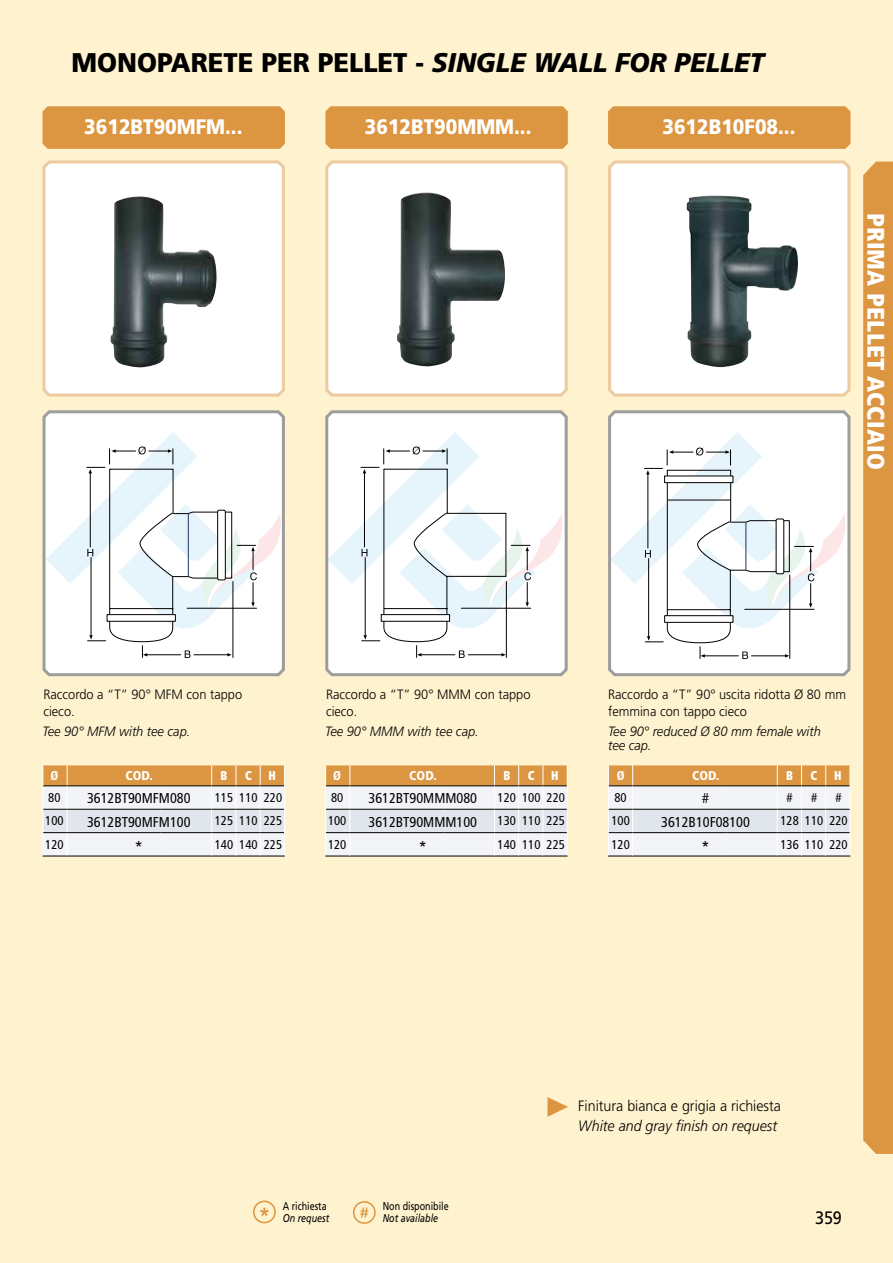
<style>
.page{position:relative;width:893px;height:1263px;background:#fff2ce}
.page>*{position:absolute;margin:0;border:0;box-sizing:border-box;transform-origin:0 0}
.t1{font:900 27px "Frutiger";color:#000;scale:.95 1}
.t2{font:900 condensed 24px "Frutiger";letter-spacing:.01em;color:#fff}
.t3{font:900 21px "Frutiger";color:#fff;scale:.9 1}
.t4{font:18px "Frutiger";color:#000;scale:.9 1}
.t5{font:condensed 17.25px "Frutiger";color:#000}
.t6{font:300 15px "Frutiger";color:#000;scale:.95 1}
.t7{font:italic 300 15px "Frutiger";color:#000;scale:.95 1}
.t8{font:condensed 14.25px/23.4px "Frutiger";color:#000}
.t9{font:300 13.5px/16.2px "Frutiger";color:#000;scale:.95 1}
.t10{font:italic 300 13.5px/14.2px "Frutiger";color:#000;scale:.95 1}
.t11{font:condensed 12.75px/23.4px "Frutiger";color:#000;text-align:justify}
.t12{font:900 condensed 12.75px "Frutiger";color:#fff}
.t13{font:900 condensed 12.75px "Frutiger";color:#fff;scale:.9 1}
.t14{font:900 condensed 12.75px "Frutiger";color:#fff;scale:.9 1}
.t15{font:11.25px "Frutiger";color:#000;scale:.8 1}
.t16{font:italic 11.25px "Frutiger";color:#000;scale:.8 1}
.s1{font-style:italic}
</style>
<div class="page">
<svg style="left:42px;top:410px;width:243px;height:267px;background:#e7e6e4"></svg>
<svg style="left:325px;top:410px;width:243px;height:267px;background:#e7e7e5"></svg>
<svg style="left:608px;top:410px;width:243px;height:267px;background:#e7e6e4"></svg>
<svg style="left:42px;top:160px;width:243px;height:237px;background:#fdfbf7"></svg>
<svg style="left:325px;top:160px;width:243px;height:237px;background:#fdfaf6"></svg>
<svg style="left:608px;top:160px;width:243px;height:237px;background:#fdfaf7"></svg>
<div style="left:863px;top:162px;width:30px;height:992px;background:#dc9540"></div>
<img style="left:687px;top:196px;width:111px;height:171px">
<img style="left:111px;top:196px;width:106px;height:172px">
<svg style="left:46px;top:432px;width:237px;height:226px;background:#f1f4f5"></svg>
<div style="left:107px;top:615px;width:68px;height:6px;background:#fff"></div>
<div style="left:107px;top:614px;width:69px;height:8px;border:1px solid #000"></div>
<div style="left:218px;top:510px;width:7px;height:70px;background:#fff"></div>
<div style="left:217px;top:510px;width:9px;height:70px;border:1px solid #000"></div>
<img style="left:397px;top:192px;width:108px;height:175px">
<svg style="left:608px;top:765px;width:243px;height:92px;background:#dfd2c2"></svg>
<svg style="left:43px;top:765px;width:242px;height:92px;background:#dfd2c2"></svg>
<svg style="left:325px;top:765px;width:243px;height:92px;background:#dfd2c2"></svg>
<svg style="left:327px;top:432px;width:238px;height:226px;background:#f1f4f5"></svg>
<div style="left:381px;top:615px;width:69px;height:6px;background:#fff"></div>
<div style="left:381px;top:614px;width:69px;height:8px;border:1px solid #000"></div>
<svg style="left:610px;top:432px;width:238px;height:227px;background:#f0f3f5"></svg>
<div style="left:665px;top:616px;width:68px;height:6px;background:#fff"></div>
<div style="left:664px;top:615px;width:69px;height:8px;border:1px solid #000"></div>
<hr style="left:668px;top:500px;width:63px;height:1px;background:#000">
<div style="left:665px;top:476px;width:68px;height:7px;background:#fff"></div>
<div style="left:664px;top:476px;width:69px;height:7px;border:1px solid #000"></div>
<div style="left:608px;top:106px;width:242px;height:43px;background:#dc9540"></div>
<div style="left:43px;top:106px;width:242px;height:43px;background:#dc9540"></div>
<div style="left:325px;top:106px;width:243px;height:43px;background:#dc9540"></div>
<div style="left:353px;top:1201px;width:23px;height:23px;border:2px solid #dc9540;border-radius:50%"></div>
<svg style="left:360px;top:1207px;width:9px;height:10px"></svg>
<div style="left:253px;top:1200px;width:23px;height:23px;border:2px solid #dc9540;border-radius:50%"></div>
<svg style="left:260px;top:1208px;width:9px;height:8px"></svg>
<svg style="left:547px;top:1097px;width:21px;height:20px"></svg>
<h1 class="t1" style="left:72px;top:46px;width:731px">MONOPARETE PER PELLET - <span class="s1">SINGLE WALL FOR PELLET</span></h1>
<h3 class="t3" style="left:84px;top:114px;width:177px">3612BT90MFM...</h3>
<h3 class="t3" style="left:365px;top:114px;width:187px">3612BT90MMM...</h3>
<h3 class="t3" style="left:662px;top:114px;width:149px">3612B10F08...</h3>
<h2 class="t2" style="left:891px;top:213px;width:258px;rotate:90deg">PRIMA PELLET ACCIAIO</h2>
<p class="t9" style="left:43px;top:687px;width:211px">Raccordo a “T” 90° MFM con tappo cieco.</p>
<p class="t10" style="left:43px;top:724px;width:157px">Tee 90° MFM with tee cap.</p>
<p class="t13" style="left:245px;top:768px;width:9px">C</p>
<p class="t13" style="left:268px;top:768px;width:10px">H</p>
<p class="t11" style="left:239px;top:786px;width:20px">110<br>110<br>140</p>
<p class="t11" style="left:264px;top:786px;width:20px">220<br>225<br>225</p>
<p class="t14" style="left:50px;top:768px;width:10px">Ø</p>
<p class="t13" style="left:221px;top:768px;width:9px">B</p>
<p class="t11" style="left:215px;top:786px;width:20px">115<br>125<br>140</p>
<p class="t12" style="left:125px;top:768px;width:29px">COD.</p>
<p class="t8" style="left:87px;top:787px;width:105px">3612BT90MFM080<br>3612BT90MFM100</p>
<p class="t5" style="left:135px;top:838px;width:10px">*</p>
<p class="t11" style="left:45px;top:786px;width:20px;text-align:left">80<br>100<br>120</p>
<p class="t9" style="left:326px;top:687px;width:217px">Raccordo a “T” 90° MMM con tappo cieco.</p>
<p class="t10" style="left:325px;top:724px;width:163px">Tee 90° MMM with tee cap.</p>
<p class="t13" style="left:528px;top:768px;width:9px">C</p>
<p class="t13" style="left:551px;top:768px;width:10px">H</p>
<p class="t11" style="left:522px;top:786px;width:20px">100<br>110<br>110</p>
<p class="t11" style="left:547px;top:786px;width:20px">220<br>225<br>225</p>
<p class="t14" style="left:333px;top:768px;width:10px">Ø</p>
<p class="t13" style="left:503px;top:768px;width:9px">B</p>
<p class="t11" style="left:498px;top:786px;width:20px">120<br>130<br>140</p>
<p class="t12" style="left:409px;top:768px;width:29px">COD.</p>
<p class="t8" style="left:368px;top:787px;width:110px">3612BT90MMM080<br>3612BT90MMM100</p>
<p class="t5" style="left:418px;top:838px;width:10px">*</p>
<p class="t11" style="left:328px;top:786px;width:20px;text-align:left">80<br>100<br>120</p>
<p class="t9" style="left:608px;top:687px;width:252px">Raccordo a “T” 90° uscita ridotta Ø 80 mm femmina con tappo cieco</p>
<p class="t10" style="left:608px;top:724px;width:225px">Tee 90° reduced Ø 80 mm female with tee cap.</p>
<p class="t13" style="left:811px;top:768px;width:9px">C</p>
<p class="t13" style="left:834px;top:768px;width:10px">H</p>
<p class="t11" style="left:805px;top:786px;width:20px;text-align:center">#<br>110<br>110</p>
<p class="t11" style="left:829px;top:786px;width:20px;text-align:center">#<br>220<br>220</p>
<p class="t14" style="left:617px;top:768px;width:10px">Ø</p>
<p class="t13" style="left:786px;top:768px;width:9px">B</p>
<p class="t11" style="left:780px;top:786px;width:20px;text-align:center">#<br>128<br>136</p>
<p class="t12" style="left:692px;top:768px;width:29px">COD.</p>
<p class="t8" style="left:661px;top:787px;width:90px;text-align:center">#<br>3612B10F08100</p>
<p class="t5" style="left:701px;top:838px;width:10px">*</p>
<p class="t11" style="left:611px;top:786px;width:20px;text-align:left">80<br>100<br>120</p>
<p class="t15" style="left:283px;top:1199px;width:57px">A richiesta</p>
<p class="t16" style="left:283px;top:1211px;width:60px">On request</p>
<p class="t15" style="left:383px;top:1200px;width:84px">Non disponibile</p>
<p class="t16" style="left:383px;top:1212px;width:71px">Not available</p>
<p class="t6" style="left:578px;top:1097px;width:215px">Finitura bianca e grigia a richiesta</p>
<p class="t7" style="left:578px;top:1117px;width:211px">White and gray finish on request</p>
<h3 class="t4" style="left:815px;top:1207px;width:31px">359</h3>
</div>
